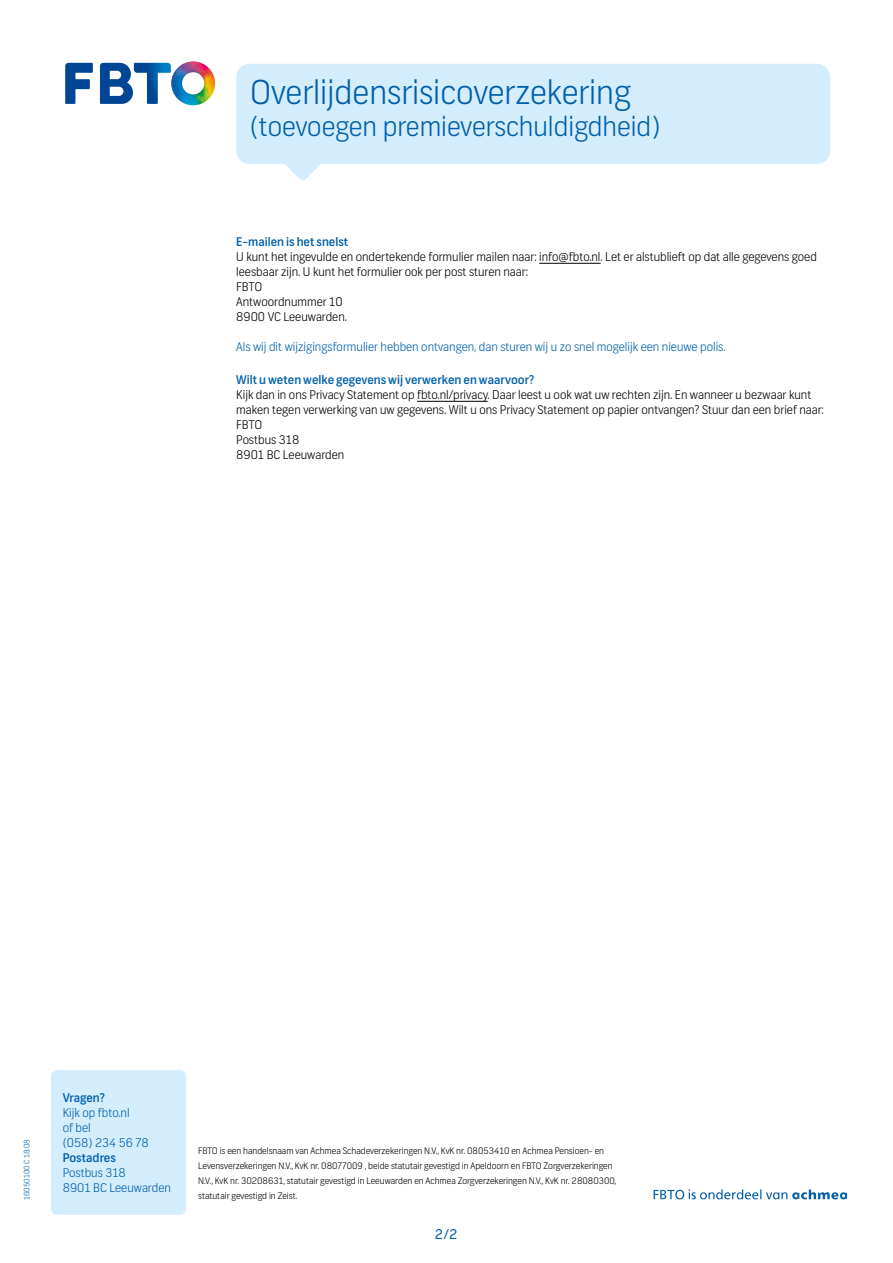
<style>
.page{position:relative;width:893px;height:1263px;background:#fff}
.page>*{position:absolute;margin:0;border:0;box-sizing:border-box;transform-origin:0 0}
.t1{font:300 33px "Frank";color:#005faa}
.t2{font:300 27px "Frank";color:#005faa}
.t3{font:13.5px "Frank";color:#005faa}
.t4{font:300 12px/15px "Frank";color:#000}
.t5{font:300 12px/15px "Frank";color:#005faa}
.t6{font:500 12px "Frank";color:#005faa}
.t7{font:300 9px/15px "Frank";color:#000}
.t8{font:300 7.5px "Frank";color:#005faa}
</style>
<div class="page">
<img style="left:65px;top:62px;width:150px;height:43px">
<svg style="left:236px;top:64px;width:594px;height:117px;background:#daeffc"></svg>
<div style="left:51px;top:1070px;width:135px;height:145px;background:#d4edfc;border-radius:6px"></div>
<svg style="left:654px;top:1189px;width:193px;height:10px"></svg>
<hr style="left:539px;top:263px;width:62px;height:1px;background:#000">
<hr style="left:417px;top:401px;width:71px;height:1px;background:#000">
<h1 class="t1" style="left:250px;top:72px;width:383px">Overlijdensrisicoverzekering</h1>
<h2 class="t2" style="left:250px;top:110px;width:412px">(toevoegen premieverschuldigdheid)</h2>
<p class="t6" style="left:236px;top:234px;width:114px">E-mailen is het snelst</p>
<p class="t4" style="left:236px;top:249px;width:582px">U kunt het ingevulde en ondertekende formulier mailen naar: info@fbto.nl. Let er alstublieft op dat alle gegevens goed leesbaar zijn. U kunt het formulier ook per post sturen naar:<br>FBTO<br>Antwoordnummer 10<br>8900 VC Leeuwarden.</p>
<p class="t5" style="left:236px;top:339px;width:491px">Als wij dit wijzigingsformulier hebben ontvangen, dan sturen wij u zo snel mogelijk een nieuwe polis.</p>
<p class="t6" style="left:236px;top:372px;width:299px">Wilt u weten welke gegevens wij verwerken en waarvoor?</p>
<p class="t4" style="left:236px;top:387px;width:589px">Kijk dan in ons Privacy Statement op fbto.nl/privacy. Daar leest u ook wat uw rechten zijn. En wanneer u bezwaar kunt maken tegen verwerking van uw gegevens. Wilt u ons Privacy Statement op papier ontvangen? Stuur dan een brief naar:<br>FBTO<br>Postbus 318<br>8901 BC Leeuwarden</p>
<p class="t8" style="left:22px;top:1200px;width:62px;rotate:-90deg">16050100 C 18.08</p>
<p class="t6" style="left:63px;top:1090px;width:44px">Vragen?</p>
<p class="t5" style="left:63px;top:1105px;width:87px">Kijk op fbto.nl<br>of bel<br>(058) 234 56 78</p>
<p class="t6" style="left:63px;top:1150px;width:55px">Postadres</p>
<p class="t5" style="left:63px;top:1165px;width:110px">Postbus 318<br>8901 BC Leeuwarden</p>
<p class="t7" style="left:198px;top:1143px;width:419px">FBTO is een handelsnaam van Achmea Schadeverzekeringen N.V., KvK nr. 08053410 en Achmea Pensioen- en Levensverzekeringen N.V., KvK nr. 08077009 , beide statutair gevestigd in Apeldoorn en FBTO Zorgverzekeringen N.V., KvK nr. 30208631, statutair gevestigd in Leeuwarden en Achmea Zorgverzekeringen N.V., KvK nr. 28080300, statutair gevestigd in Zeist.</p>
<p class="t3" style="left:435px;top:1226px;width:24px">2/2</p>
</div>
